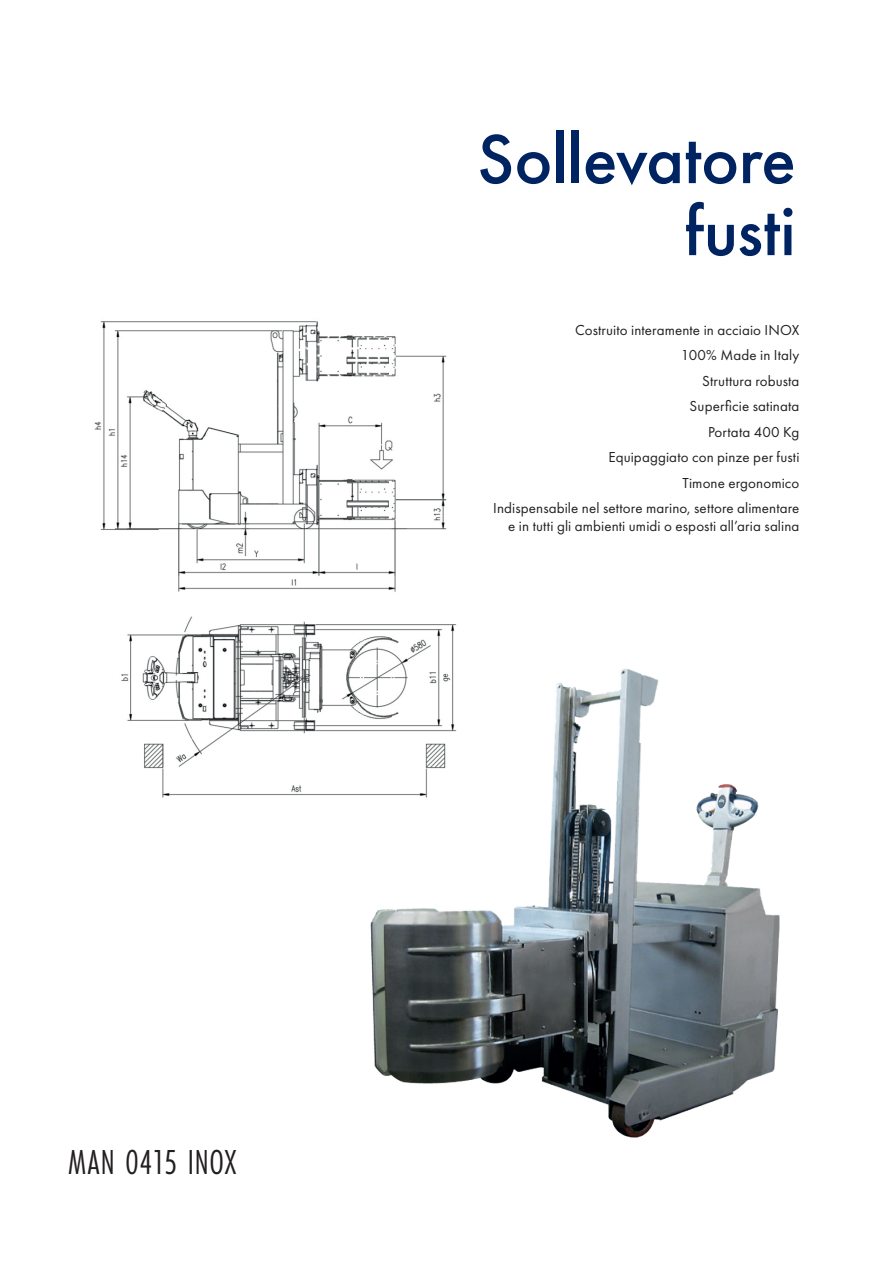
<style>
.page{position:relative;width:893px;height:1263px;background:#fff}
.page>*{position:absolute;margin:0;border:0;box-sizing:border-box;transform-origin:0 0}
.t1{font:500 72px/72px "Futura PT";letter-spacing:-.005em;color:#002361;text-align:right}
.t2{font:36px "Futura PT Cond";letter-spacing:.025em;color:#231f20}
.t3{font:15px/25.5px "Futura PT";letter-spacing:.01em;color:#231f20;text-align:right}
</style>
<div class="page">
<img style="left:94px;top:321px;width:363px;height:477px">
<img style="left:347px;top:657px;width:433px;height:481px">
<h1 class="t1" style="left:477px;top:123px;width:320px">Sollevatore fusti</h1>
<p class="t3" style="left:493px;top:317px;width:308px">Costruito interamente in acciaio INOX<br>100% Made in Italy<br>Struttura robusta<br>Superficie satinata<br>Portata 400 Kg<br>Equipaggiato con pinze per fusti<br>Timone ergonomico<br>Indispensabile nel settore marino, settore alimentare</p>
<p class="t3" style="left:508px;top:513px;width:293px">e in tutti gli ambienti umidi o esposti all’aria salina</p>
<h2 class="t2" style="left:68px;top:1141px;width:170px">MAN 0415 INOX</h2>
</div>
